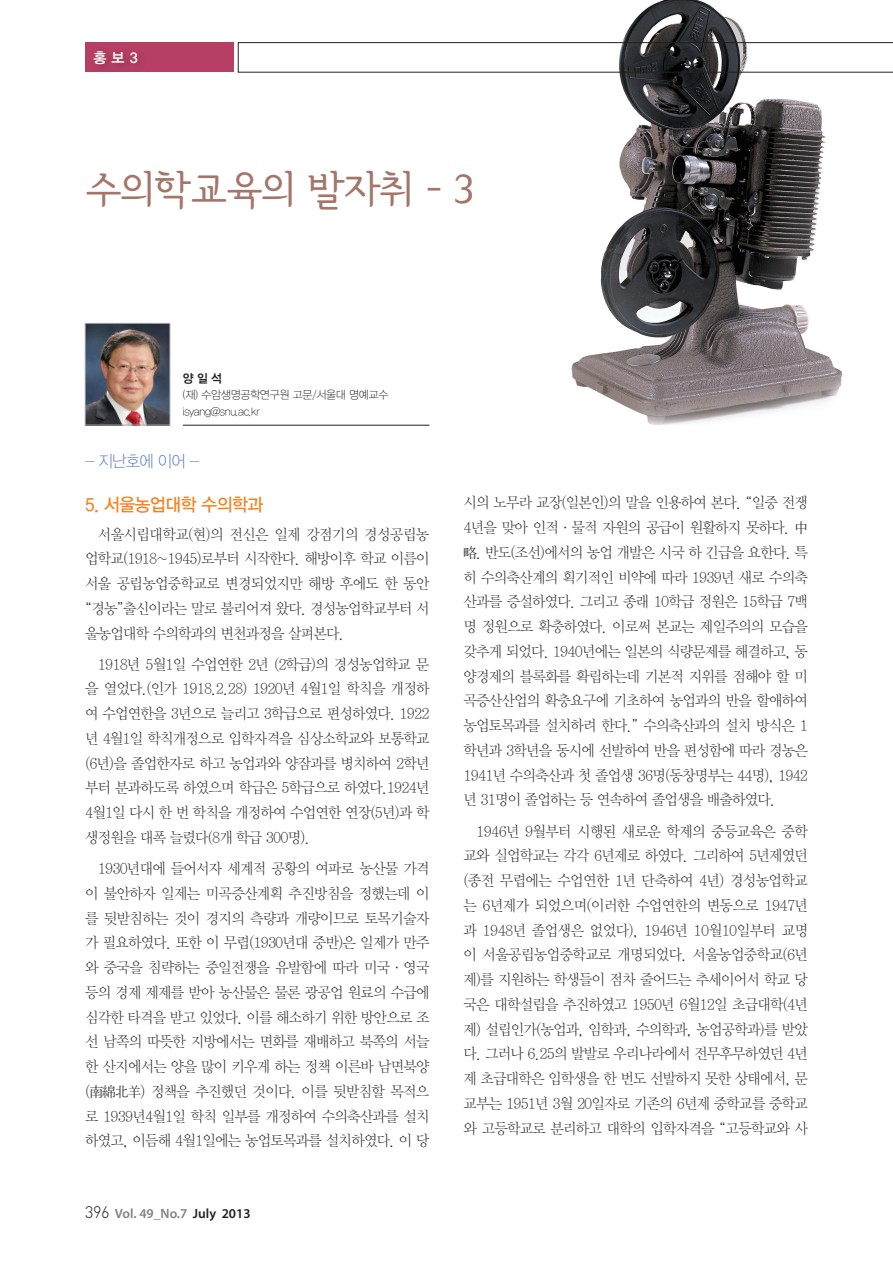
<style>
.page{position:relative;width:893px;height:1263px;background:#fff}
.page>*{position:absolute;margin:0;border:0;box-sizing:border-box;transform-origin:0 0}
.t1{font:42px "Seoul Hangang M";letter-spacing:-.025em;color:#a47569}
.t2{font:18px "YDIYGO330";letter-spacing:-.025em;color:#f58220;scale:.95 1}
.t3{font:16.5px "YDIYGO310";letter-spacing:-.05em;color:#5679bd;scale:.95 1}
.t4{font:15px/24.8px "YDIY Mj O310";letter-spacing:-.05em;color:#231f20;text-align:justify;scale:.95 1}
.t5{font:14.25px "YDIYGO340";color:#fff}
.t6{font:600 13.5px "Myriad Pro";color:#808285}
.t7{font:12px "YDIYGO340";color:#231f20}
.t8{font:11.25px "YDIYGO310";letter-spacing:-.025em;color:#231f20}
.s1{font-family:"Gulim"}
.s2{font-family:"Dinlig";font-weight:400;font-size:16.5px;color:#231f20}
.s3{color:#231f20}
</style>
<div class="page">
<img style="left:511px;top:0;width:382px;height:425px">
<svg style="left:238px;top:43px;width:655px;height:29px"></svg>
<div style="left:85px;top:43px;width:149px;height:29px;background:#b63f63"></div>
<div style="left:90px;top:46px;width:58px;height:29px;background:#231f20;opacity:.3"></div>
<img style="left:87px;top:325px;width:81px;height:98px">
<div style="left:85px;top:323px;width:85px;height:102px;border:1px solid #a8a9ad"></div>
<hr style="left:183px;top:425px;width:246px;height:1px;background:#231f20">
<p class="t5" style="left:94px;top:49px;width:46px">홍 보 3</p>
<p class="t1" style="left:85px;top:167px;width:391px">수의학교육의 발자취 - 3</p>
<p class="t7" style="left:183px;top:372px;width:41px">양 일 석</p>
<p class="t8" style="left:183px;top:389px;width:207px">(재) 수암생명공학연구원 고문/서울대 명예교수</p>
<p class="t8" style="left:183px;top:405px;width:79px">isyang@snu.ac.kr</p>
<p class="t3" style="left:85px;top:452px;width:122px">- 지난호에 이어 -</p>
<p class="t2" style="left:85px;top:494px;width:189px">5. 서울농업대학 수의학과</p>
<p class="t4" style="left:85px;top:522px;width:364px;text-indent:13px">서울시립대학교(현)의 전신은 일제 강점기의 경성공립농 업학교(1918~1945)로부터 시작한다. 해방이후 학교 이름이 서울 공립농업중학교로 변경되었지만 해방 후에도 한 동안 <span class="s1">“</span>경농<span class="s1">”</span>출신이라는 말로 불리어져 왔다. 경성농업학교부터 서 울농업대학 수의학과의 변천과정을 살펴본다.</p>
<p class="t4" style="left:85px;top:652px;width:364px;text-indent:13px">1918년 5월1일 수업연한 2년 (2학급)의 경성농업학교 문 을 열었다.(인가 1918.2.28) 1920년 4월1일 학칙을 개정하 여 수업연한을 3년으로 늘리고 3학급으로 편성하였다. 1922 년 4월1일 학칙개정으로 입학자격을 심상소학교와 보통학교 (6년)을 졸업한자로 하고 농업과와 양잠과를 병치하여 2학년 부터 분과하도록 하였으며 학급은 5학급으로 하였다.1924년 4월1일 다시 한 번 학칙을 개정하여 수업연한 연장(5년)과 학 생정원을 대폭 늘렸다(8개 학급 300명).</p>
<p class="t4" style="left:85px;top:857px;width:364px;text-indent:13px">1930년대에 들어서자 세계적 공황의 여파로 농산물 가격 이 불안하자 일제는 미곡증산계획 추진방침을 정했는데 이 를 뒷받침하는 것이 경지의 측량과 개량이므로 토목기술자 가 필요하였다. 또한 이 무렵(1930년대 중반)은 일제가 만주 와 중국을 침략하는 중일전쟁을 유발함에 따라 미국·영국 등의 경제 제제를 받아 농산물은 물론 광공업 원료의 수급에 심각한 타격을 받고 있었다. 이를 해소하기 위한 방안으로 조 선 남쪽의 따뜻한 지방에서는 면화를 재배하고 북쪽의 서늘 한 산지에서는 양을 많이 키우게 하는 정책 이른바 남면북양 (南綿北羊) 정책을 추진했던 것이다. 이를 뒷받침할 목적으 로 1939년4월1일 학칙 일부를 개정하여 수의축산과를 설치 하였고, 이듬해 4월1일에는 농업토목과를 설치하였다. 이 당</p>
<p class="t6" style="left:85px;top:1205px;width:167px"><span class="s2">396</span> Vol. 49_No.7 <span class="s3">July 2013</span></p>
<p class="t4" style="left:463px;top:491px;width:364px">시의 노무라 교장(일본인)의 말을 인용하여 본다. <span class="s1">“</span>일중 전쟁 4년을 맞아 인적·물적 자원의 공급이 원활하지 못하다. 中略. 반도(조선)에서의 농업 개발은 시국 하 긴급을 요한다. 특 히 수의축산계의 획기적인 비약에 따라 1939년 새로 수의축 산과를 증설하였다. 그리고 종래 10학급 정원은 15학급 7백 명 정원으로 확충하였다. 이로써 본교는 제일주의의 모습을 갖추게 되었다. 1940년에는 일본의 식량문제를 해결하고, 동 양경제의 블록화를 확립하는데 기본적 지위를 점해야 할 미 곡증산산업의 확충요구에 기초하여 농업과의 반을 할애하여 농업토목과를 설치하려 한다.<span class="s1">”</span> 수의축산과의 설치 방식은 1 학년과 3학년을 동시에 선발하여 반을 편성함에 따라 경농은 1941년 수의축산과 첫 졸업생 36명(동창명부는 44명), 1942 년 31명이 졸업하는 등 연속하여 졸업생을 배출하였다.</p>
<p class="t4" style="left:463px;top:819px;width:364px;text-indent:13px">1946년 9월부터 시행된 새로운 학제의 중등교육은 중학 교와 실업학교는 각각 6년제로 하였다. 그리하여 5년제였던 (종전 무렵에는 수업연한 1년 단축하여 4년) 경성농업학교 는 6년제가 되었으며(이러한 수업연한의 변동으로 1947년 과 1948년 졸업생은 없었다), 1946년 10월10일부터 교명 이 서울공립농업중학교로 개명되었다. 서울농업중학교(6년 제)를 지원하는 학생들이 점차 줄어드는 추세이어서 학교 당 국은 대학설립을 추진하였고 1950년 6월12일 초급대학(4년 제) 설립인가(농업과, 임학과, 수의학과, 농업공학과)를 받았 다. 그러나 6.25의 발발로 우리나라에서 전무후무하였던 4년 제 초급대학은 입학생을 한 번도 선발하지 못한 상태에서, 문 교부는 1951년 3월 20일자로 기존의 6년제 중학교를 중학교 와 고등학교로 분리하고 대학의 입학자격을 <span class="s1">“</span>고등학교와 사</p>
</div>
